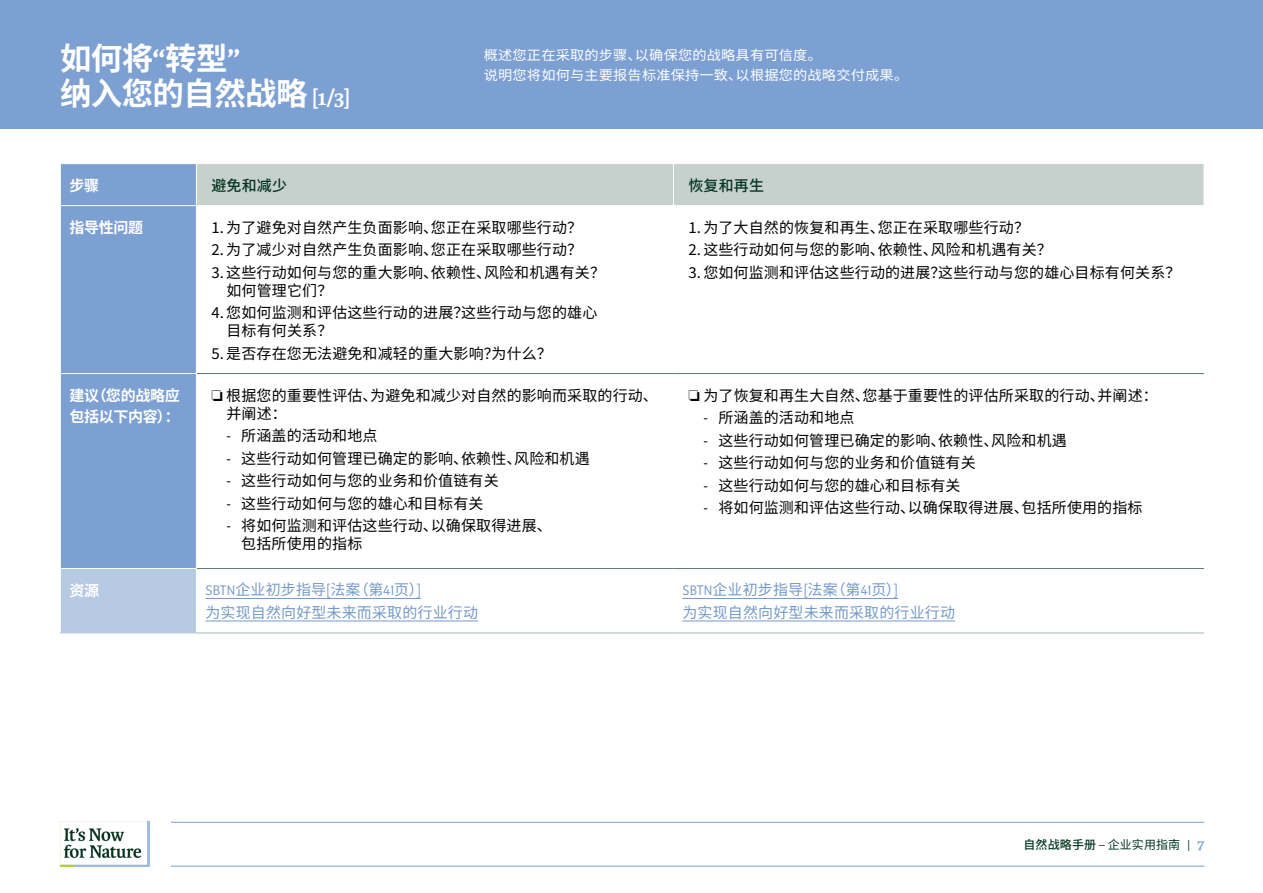
<style>
.page{position:relative;width:1263px;height:893px;background:#fff}
.page>*{position:absolute;margin:0;border:0;box-sizing:border-box;transform-origin:0 0}
.t1{font:700 31.5px/34.5px "Noto Sans SC";letter-spacing:-.02em;color:#fff}
.t2{font:15px/18px "Noto Sans SC";letter-spacing:.01em;color:#000001}
.t3{font:15px/22.5px "Noto Sans SC";letter-spacing:.01em;color:#7699c7}
.t4{font:700 15px/21px "Noto Sans SC";letter-spacing:-.02em;color:#fff}
.t5{font:500 15px "Noto Sans SC";letter-spacing:.01em;color:#033521}
.t6{font:13.5px/19.5px "Noto Sans SC";letter-spacing:.01em;color:#fff;scale:1.05 1}
.t7{font:500 12px "Noto Sans SC";letter-spacing:.01em;color:#033521}
.s1{font-family:"Karmina"}
.s2{font-family:"Karmina";font-size:22.5px}
.s3{font-family:"Program OT"}
.s4{font-family:"Program OT";font-weight:400}
.s5{font-weight:400}
.s6{font-family:"Karmina";font-weight:700;font-size:15px;color:#7da0d3}
</style>
<div class="page">
<img style="left:60px;top:822px;width:90px;height:45px">
<hr style="left:171px;top:822px;width:1033px;height:1px;background:#7da0d3">
<hr style="left:171px;top:866px;width:1033px;height:1px;background:#7da0d3">
<div style="left:0;top:0;width:1263px;height:128px;background:#7da0d3"></div>
<div style="left:61px;top:164px;width:135px;height:404px;background:#7da0d3"></div>
<div style="left:197px;top:164px;width:1007px;height:41px;background:#c6d0cd"></div>
<div style="left:60px;top:568px;width:136px;height:65px;background:#b6cae4"></div>
<hr style="left:197px;top:373px;width:476px;height:1px;background:#5c786c">
<hr style="left:673px;top:373px;width:531px;height:1px;background:#5c786c">
<hr style="left:60px;top:373px;width:137px;height:1px;background:#fff">
<hr style="left:673px;top:164px;width:1px;height:41px;background:#fff">
<hr style="left:60px;top:205px;width:136px;height:1px;background:#fff">
<hr style="left:60px;top:568px;width:137px;height:1px;background:#fff">
<hr style="left:60px;top:569px;width:1px;height:64px;background:#fff">
<hr style="left:60px;top:633px;width:136px;height:1px;background:#b6cae4">
<hr style="left:197px;top:568px;width:476px;height:1px;background:#5c786c">
<hr style="left:673px;top:568px;width:531px;height:1px;background:#5c786c">
<hr style="left:196px;top:633px;width:477px;height:1px;background:#a7b6b0">
<hr style="left:673px;top:633px;width:531px;height:1px;background:#a7b6b0">
<hr style="left:205px;top:598px;width:216px;height:1px;background:#7699c7">
<hr style="left:205px;top:621px;width:273px;height:1px;background:#7699c7">
<hr style="left:682px;top:598px;width:216px;height:1px;background:#7699c7">
<hr style="left:682px;top:621px;width:273px;height:1px;background:#7699c7">
<h1 class="t1" style="left:60px;top:42px;width:292px">如何将<span class="s1">“</span>转型<span class="s1">”<br></span>纳入您的自然战略 <span class="s2">[1/3]</span></h1>
<p class="t6" style="left:484px;top:46px;width:406px">概述您正在采取的步骤、以确保您的战略具有可信度。<br>说明您将如何与主要报告标准保持一致、以根据您的战略交付成果。</p>
<p class="t4" style="left:69px;top:175px;width:31px">步骤</p>
<p class="t5" style="left:211px;top:177px;width:77px">避免和减少</p>
<p class="t5" style="left:688px;top:177px;width:77px">恢复和再生</p>
<p class="t4" style="left:69px;top:217px;width:75px">指导性问题</p>
<p class="t2" style="left:211px;top:218px;width:372px">1. 为了避免对自然产生负面影响、您正在采取哪些行动？</p>
<p class="t2" style="left:211px;top:241px;width:372px">2. 为了减少对自然产生负面影响、您正在采取哪些行动？</p>
<p class="t2" style="left:226px;top:263px;width:380px;text-indent:-15px">3. 这些行动如何与您的重大影响、依赖性、风险和机遇有关？如何管理它们？</p>
<p class="t2" style="left:226px;top:304px;width:372px;text-indent:-15px">4. 您如何监测和评估这些行动的进展？这些行动与您的雄心目标有何关系？</p>
<p class="t2" style="left:211px;top:344px;width:342px">5. 是否存在您无法避免和减轻的重大影响？为什么？</p>
<p class="t2" style="left:688px;top:218px;width:342px">1. 为了大自然的恢复和再生、您正在采取哪些行动？</p>
<p class="t2" style="left:688px;top:241px;width:365px">2. 这些行动如何与您的影响、依赖性、风险和机遇有关？</p>
<p class="t2" style="left:688px;top:263px;width:494px">3. 您如何监测和评估这些行动的进展？这些行动与您的雄心目标有何关系？</p>
<p class="t4" style="left:69px;top:385px;width:112px">建议（您的战略应包括以下内容）：</p>
<p class="t2" style="left:226px;top:386px;width:433px;text-indent:-15px">❏ 根据您的重要性评估、为避免和减少对自然的影响而采取的行动、并阐述：</p>
<p class="t2" style="left:226px;top:427px;width:153px"><span class="s3">-</span> 所涵盖的活动和地点</p>
<p class="t2" style="left:226px;top:449px;width:365px"><span class="s3">-</span> 这些行动如何管理已确定的影响、依赖性、风险和机遇</p>
<p class="t2" style="left:226px;top:472px;width:274px"><span class="s3">-</span> 这些行动如何与您的业务和价值链有关</p>
<p class="t2" style="left:226px;top:494px;width:259px"><span class="s3">-</span> 这些行动如何与您的雄心和目标有关</p>
<p class="t2" style="left:241px;top:517px;width:312px;text-indent:-15px"><span class="s3">-</span> 将如何监测和评估这些行动、以确保取得进展、包括所使用的指标</p>
<p class="t2" style="left:688px;top:386px;width:471px">❏ 为了恢复和再生大自然、您基于重要性的评估所采取的行动、并阐述：</p>
<p class="t2" style="left:703px;top:409px;width:153px"><span class="s3">-</span> 所涵盖的活动和地点</p>
<p class="t2" style="left:703px;top:431px;width:365px"><span class="s3">-</span> 这些行动如何管理已确定的影响、依赖性、风险和机遇</p>
<p class="t2" style="left:703px;top:454px;width:274px"><span class="s3">-</span> 这些行动如何与您的业务和价值链有关</p>
<p class="t2" style="left:703px;top:476px;width:259px"><span class="s3">-</span> 这些行动如何与您的雄心和目标有关</p>
<p class="t2" style="left:703px;top:499px;width:441px"><span class="s3">-</span> 将如何监测和评估这些行动、以确保取得进展、包括所使用的指标</p>
<p class="t4" style="left:69px;top:580px;width:31px">资源</p>
<p class="t3" style="left:205px;top:579px;width:274px"><span class="s3">SBTN</span>企业初步指导<span class="s3">[</span>法案（第<span class="s3">41</span>页）<span class="s3">]<br></span>为实现自然向好型未来而采取的行业行动</p>
<p class="t3" style="left:682px;top:579px;width:274px"><span class="s3">SBTN</span>企业初步指导<span class="s3">[</span>法案（第<span class="s3">41</span>页）<span class="s3">]<br></span>为实现自然向好型未来而采取的行业行动</p>
<p class="t7" style="left:1023px;top:837px;width:182px">自然战略手册 <span class="s4">–</span> <span class="s5">企业实用指南</span> <span class="s4">|</span> <span class="s6">7</span></p>
</div>
